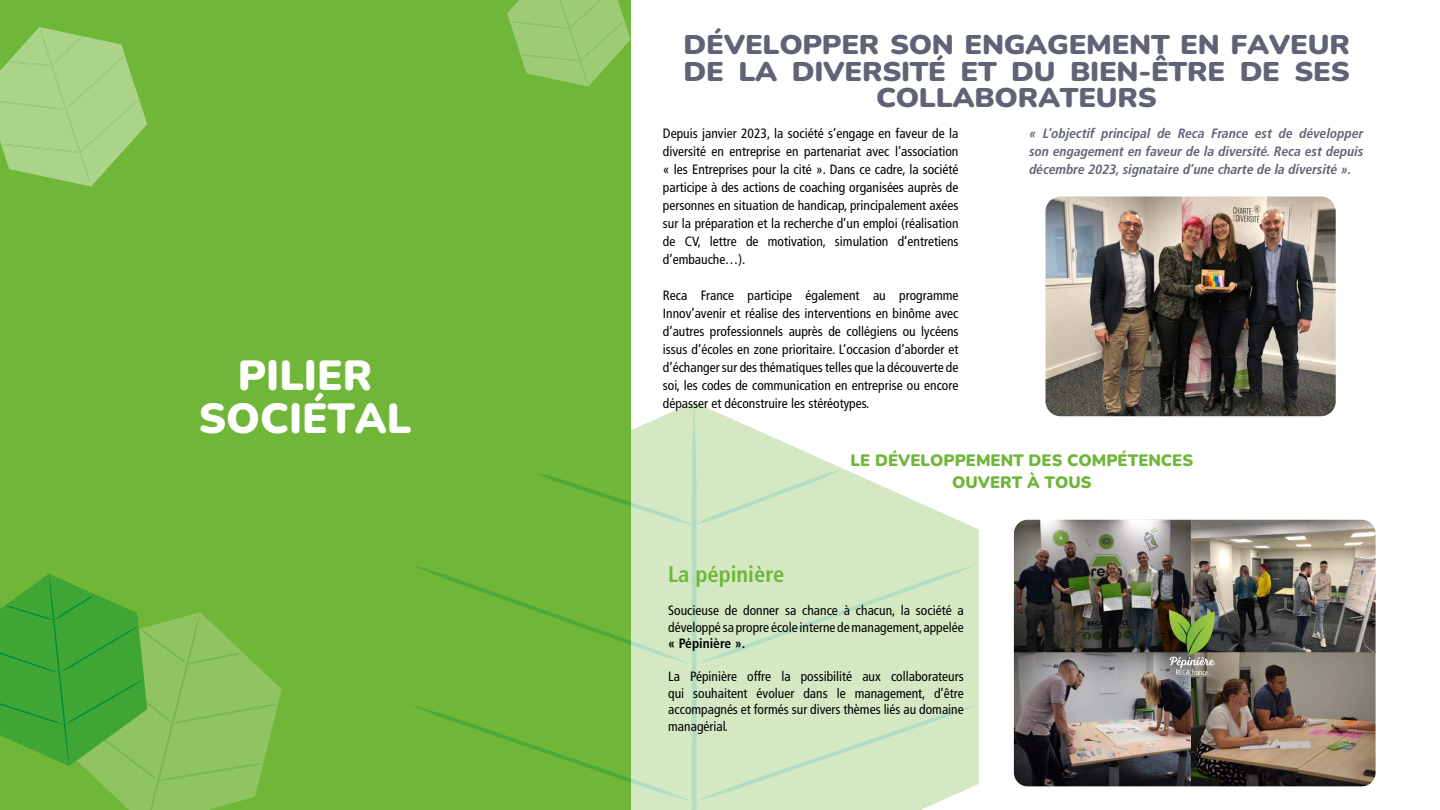
<style>
.page{position:relative;width:1440px;height:810px;background:#fff}
.page>*{position:absolute;margin:0;border:0;box-sizing:border-box;transform-origin:0 0}
.t1{font:200 42px/43.5px "Nunito";color:#fff;text-align:center}
.t2{font:200 27px/26.2px "Nunito";letter-spacing:-.01em;color:#606375;text-align:center;scale:1.08 1}
.t3{font:700 condensed 22.5px "Frutiger LT Pro";color:#6fb639}
.t4{font:200 16.5px/22.5px "Nunito";color:#6fb639;text-align:center}
.t5{font:condensed 13.5px/18px "Frutiger LT Pro";color:#000;text-align:justify}
.t6{font:italic 700 condensed 13.5px/18px "Frutiger LT Pro";color:#606374;text-align:justify}
.t7{font:700 condensed 13.5px "Frutiger LT Pro";color:#000}
</style>
<div class="page">
<div style="left:0;top:0;width:631px;height:810px;background:#6fb639"></div>
<svg style="left:507px;top:0;width:124px;height:87px"></svg>
<svg style="left:0;top:27px;width:147px;height:159px"></svg>
<svg style="left:412px;top:402px;width:567px;height:408px"></svg>
<svg style="left:0;top:574px;width:282px;height:236px"></svg>
<img style="left:1014px;top:520px;width:362px;height:132px">
<img style="left:1014px;top:652px;width:362px;height:134px">
<svg style="left:1169px;top:610px;width:46px;height:65px;background:#798a56"></svg>
<img style="left:1046px;top:196px;width:290px;height:220px">
<h1 class="t1" style="left:199px;top:352px;width:214px">PILIER<br>SOCIÉTAL</h1>
<h2 class="t2" style="left:684px;top:31px;width:619px">DÉVELOPPER SON ENGAGEMENT EN FAVEUR<br>DE LA DIVERSITÉ ET DU BIEN-ÊTRE DE SES<br>COLLABORATEURS</h2>
<p class="t5" style="left:663px;top:125px;width:297px">Depuis janvier 2023, la société s’engage en faveur de la diversité en entreprise en partenariat avec l’association « les Entreprises pour la cité ». Dans ce cadre, la société participe à des actions de coaching organisées auprès de personnes en situation de handicap, principalement axées sur la préparation et la recherche d’un emploi (réalisation de CV, lettre de motivation, simulation d’entretiens d’embauche…).</p>
<p class="t5" style="left:663px;top:287px;width:297px">Reca France participe également au programme Innov’avenir et réalise des interventions en binôme avec d’autres professionnels auprès de collégiens ou lycéens issus d’écoles en zone prioritaire. L’occasion d’aborder et d’échanger sur des thématiques telles que la découverte de soi, les codes de communication en entreprise ou encore dépasser et déconstruire les stéréotypes.</p>
<p class="t6" style="left:1029px;top:125px;width:336px">« L’objectif principal de Reca France est de développer son engagement en faveur de la diversité. Reca est depuis décembre 2023, signataire d’une charte de la diversité ».</p>
<p class="t4" style="left:851px;top:448px;width:344px">LE DÉVELOPPEMENT DES COMPÉTENCES<br>OUVERT À TOUS</p>
<h3 class="t3" style="left:668px;top:561px;width:118px">La pépinière</h3>
<p class="t5" style="left:668px;top:602px;width:297px;line-height:16.5px">Soucieuse de donner sa chance à chacun, la société a développé sa propre école interne de management, appelée</p>
<p class="t7" style="left:668px;top:635px;width:79px">« Pépinière ».</p>
<p class="t5" style="left:668px;top:668px;width:297px;line-height:16.5px">La Pépinière offre la possibilité aux collaborateurs qui souhaitent évoluer dans le management, d’être accompagnés et formés sur divers thèmes liés au domaine managérial.</p>
</div>
